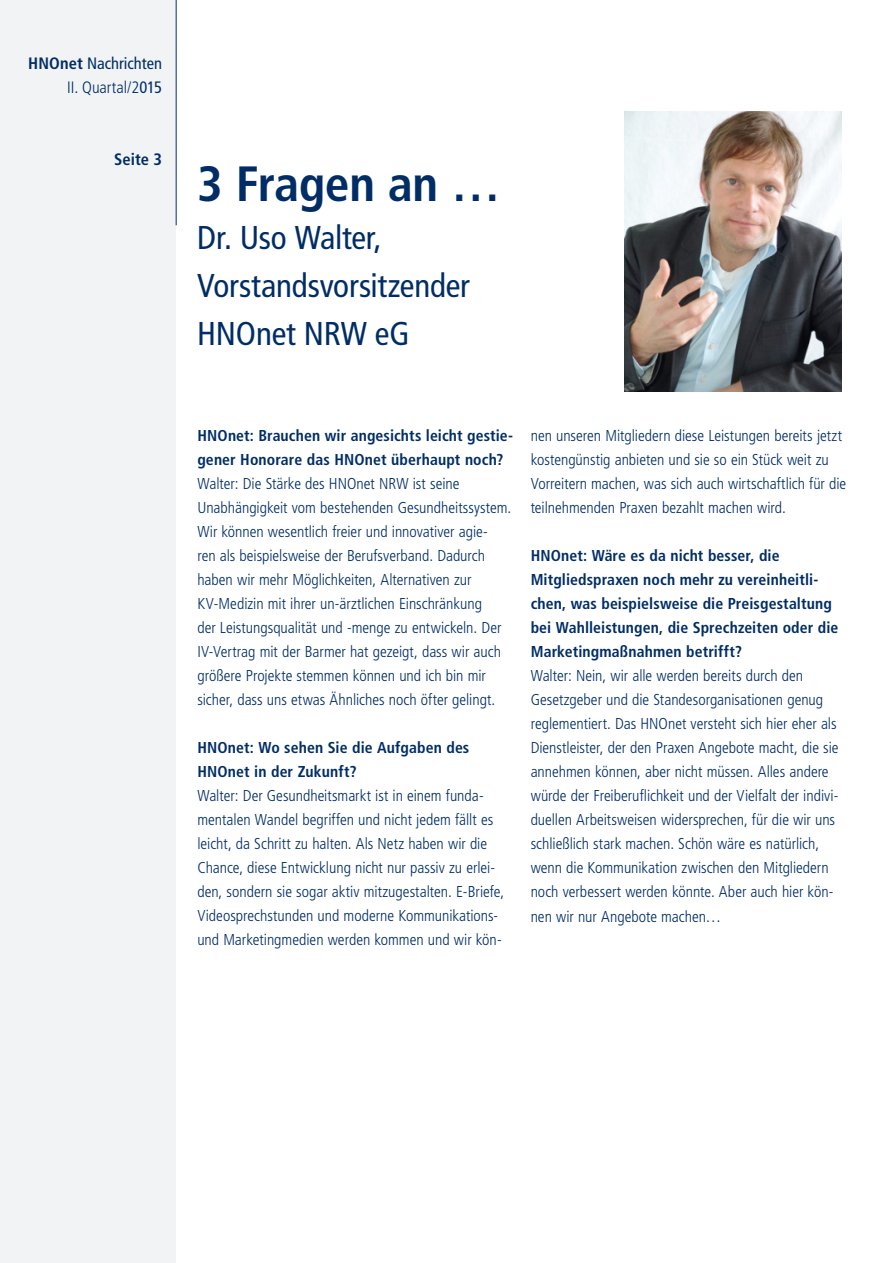
<style>
.page{position:relative;width:893px;height:1263px;background:#fff}
.page>*{position:absolute;margin:0;border:0;box-sizing:border-box;transform-origin:0 0}
.t1{font:700 condensed 49.5px "Frutiger LT";letter-spacing:-.005em;color:#002d66}
.t2{font:condensed 33px/48px "Frutiger LT";letter-spacing:-.005em;color:#002d66}
.t3{font:condensed 16.5px/24px "Frutiger LT";color:#002d66;text-align:right}
.t4{font:700 condensed 16.5px "Frutiger LT";color:#002d66}
.t5{font:300 condensed 15.75px/24px "Frutiger LT";color:#002d66}
.t6{font:700 condensed 15.75px/24px "Frutiger LT";letter-spacing:.005em;color:#002d66}
.s1{font-weight:700}
.s2{font-weight:300}
</style>
<div class="page">
<div style="left:0;top:0;width:176px;height:1263px;background:#f2f3f4"></div>
<hr style="left:176px;top:0;width:1px;height:225px;background:#002d66">
<img style="left:624px;top:111px;width:218px;height:281px">
<p class="t3" style="left:28px;top:52px;width:135px"><span class="s1">HNOnet</span> Nachrichten<br><span class="s2">II. Quartal/2</span>015</p>
<p class="t4" style="left:114px;top:150px;width:49px">Seite 3</p>
<h1 class="t1" style="left:197px;top:155px;width:305px">3 Fragen an …</h1>
<h2 class="t2" style="left:197px;top:214px;width:274px">Dr. Uso Walter,<br>Vorstandsvorsitzender<br>HNOnet NRW eG</h2>
<p class="t6" style="left:197px;top:424px;width:317px">HNOnet: Brauchen wir angesichts leicht gestie&shy;gener Honorare das HNOnet überhaupt noch?</p>
<p class="t5" style="left:197px;top:472px;width:315px">Walter: Die Stärke des HNOnet NRW ist seine Unabhängigkeit vom bestehenden Gesundheitssystem.<br>Wir können wesentlich freier und innovativer agie-<br>ren als beispielsweise der Berufsverband. Dadurch haben wir mehr Möglichkeiten, Alternativen zur KV-Medizin mit ihrer un-ärztlichen Einschränkung<br>der Leistungsqualität und -menge zu entwickeln. Der IV-Vertrag mit der Barmer hat gezeigt, dass wir auch größere Projekte stemmen können und ich bin mir sicher, dass uns etwas Ähnliches noch öfter gelingt.</p>
<p class="t6" style="left:197px;top:736px;width:273px">HNOnet: Wo sehen Sie die Aufgaben des<br>HNOnet in der Zukunft?</p>
<p class="t5" style="left:197px;top:784px;width:308px">Walter: Der Gesundheitsmarkt ist in einem funda&shy;mentalen Wandel begriffen und nicht jedem fällt es leicht, da Schritt zu halten. Als Netz haben wir die Chance, diese Entwicklung nicht nur passiv zu erlei&shy;den, sondern sie sogar aktiv mitzugestalten. E-Briefe, Videosprechstunden und moderne Kommunikations&shy;und Marketingmedien werden kommen und wir kön-</p>
<p class="t5" style="left:531px;top:424px;width:317px">nen unseren Mitgliedern diese Leistungen bereits jetzt kostengünstig anbieten und sie so ein Stück weit zu Vorreitern machen, was sich auch wirtschaftlich für die teilnehmenden Praxen bezahlt machen wird.</p>
<p class="t6" style="left:531px;top:544px;width:309px">HNOnet: Wäre es da nicht besser, die Mitgliedspraxen noch mehr zu vereinheitli&shy;chen, was beispielsweise die Preisgestaltung bei Wahlleistungen, die Sprechzeiten oder die Marketingmaßnahmen betrifft?</p>
<p class="t5" style="left:531px;top:664px;width:309px">Walter: Nein, wir alle werden bereits durch den Gesetzgeber und die Standesorganisationen genug reglementiert. Das HNOnet versteht sich hier eher als Dienstleister, der den Praxen Angebote macht, die sie annehmen können, aber nicht müssen. Alles andere würde der Freiberuflichkeit und der Vielfalt der indivi&shy;duellen Arbeitsweisen widersprechen, für die wir uns schließlich stark machen. Schön wäre es natürlich, wenn die Kommunikation zwischen den Mitgliedern noch verbessert werden könnte. Aber auch hier kön&shy;nen wir nur Angebote machen…</p>
</div>
